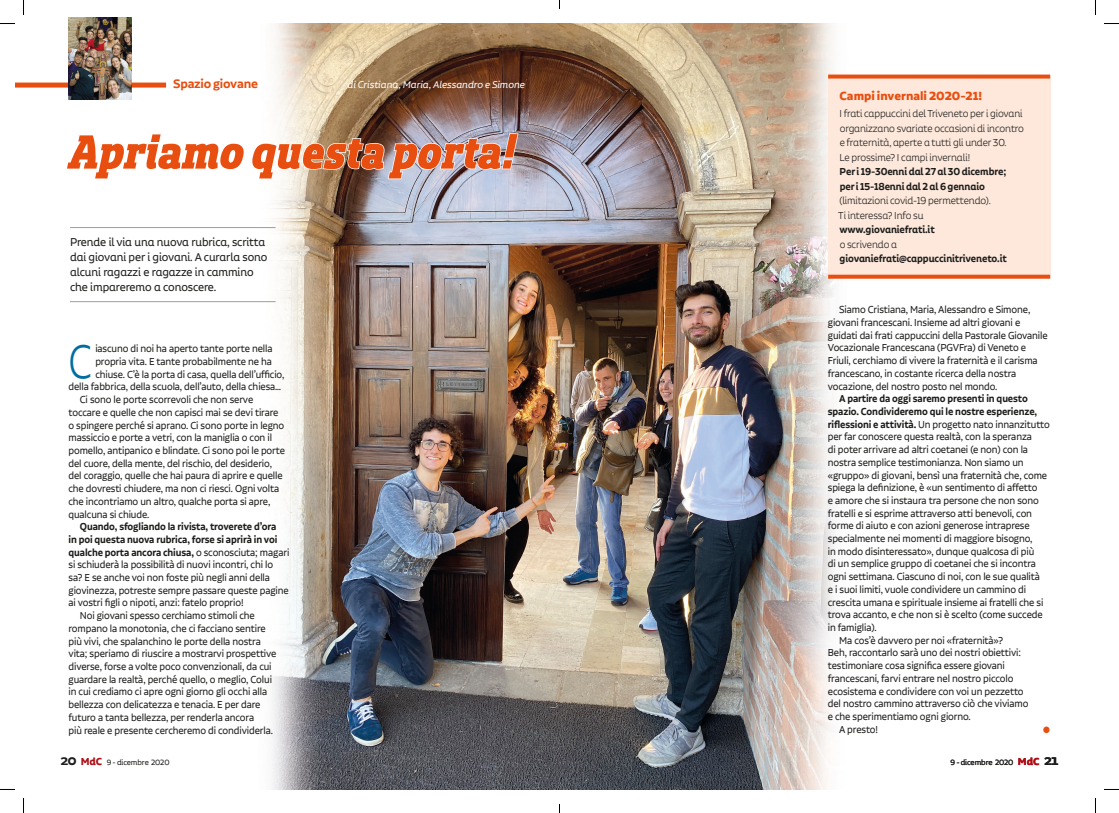
<style>
.page{position:relative;width:1119px;height:813px;background:#fff}
.page>*{position:absolute;margin:0;border:0;box-sizing:border-box;transform-origin:0 0}
.t1{font:300 55.5px "Alvar Pro";color:#006ea0;scale:.8 1}
.t2{font:53px "Sancoale Slab Cond Black Ital";letter-spacing:.01em;color:#e84e0f}
.t3{font:600 14.5px "Alvar Essential";letter-spacing:-.015em;color:#e84e0f}
.t4{font:700 14px "Alvar Pro";color:#e84e0f}
.t5{font:13.5px/15px "Alvar Essential Alt";letter-spacing:-.01em;color:#1d1d1b;scale:.95 1}
.t6{font:12px/12.7px "Alvar Pro";letter-spacing:-.01em;color:#1d1d1b;scale:.93 1}
.t7{font:600 12px "Alvar Pro";letter-spacing:-.01em;color:#1d1d1b;scale:.93 1}
.t8{font:300 12px/14.5px "Alvar Essential Alt";letter-spacing:-.01em;color:#1d1d1b;scale:.94 1}
.t9{font:600 12px/14.5px "Alvar Essential Alt";letter-spacing:-.01em;color:#1d1d1b;scale:.94 1}
.t10{font:italic 11.5px "Alvar Pro";letter-spacing:-.005em;color:#fff}
.t11{font:9.2px "Zapf Dingbats ITC";color:#e84e0f;scale:.94 1}
.t12{font:9px "Alvar Essential Alt";letter-spacing:-.015em;color:#1d1d1b}
.s1{font-weight:400}
.s2{font-weight:600}
.s3{font-family:"Latina Essential";font-weight:700;font-size:14px}
.s4{font-weight:700;font-size:12px;color:#af0e17}
</style>
<div class="page">
<img style="left:249px;top:24px;width:610px;height:764px">
<svg style="left:251px;top:133px;width:268px;height:47px"></svg>
<hr style="left:70px;top:227px;width:206px;height:1px;background:#9d9d9d">
<hr style="left:70px;top:301px;width:206px;height:1px;background:#9d9d9d">
<div style="left:15px;top:82px;width:151px;height:5px;background:#e84e0f"></div>
<img style="left:69px;top:18px;width:63px;height:82px">
<div style="left:828px;top:76px;width:222px;height:201px;background:#fde8db"></div>
<svg style="left:828px;top:75px;width:222px;height:4px"></svg>
<svg style="left:828px;top:274px;width:222px;height:4px"></svg>
<svg style="left:0;top:23px;width:15px;height:1px"></svg>
<svg style="left:1104px;top:23px;width:14px;height:1px"></svg>
<svg style="left:0;top:789px;width:15px;height:1px"></svg>
<svg style="left:1104px;top:789px;width:14px;height:1px"></svg>
<svg style="left:23px;top:0;width:1px;height:15px"></svg>
<svg style="left:23px;top:798px;width:1px;height:14px"></svg>
<svg style="left:1095px;top:0;width:1px;height:15px"></svg>
<svg style="left:1095px;top:798px;width:1px;height:14px"></svg>
<p class="t3" style="left:173px;top:76px;width:86px">Spazio giovane</p>
<p class="t10" style="left:347px;top:79px;width:179px">di Cristiana, Maria, Alessandro e Simone</p>
<h2 class="t2" style="left:68px;top:126px;width:448px">Apriamo questa porta!</h2>
<p class="t5" style="left:70px;top:234px;width:209px">Prende il via una nuova rubrica, scritta dai giovani per i giovani. A curarla sono alcuni ragazzi e ragazze in cammino che impareremo a conoscere.</p>
<h1 class="t1" style="left:69px;top:332px;width:31px">C</h1>
<p class="t6" style="left:95px;top:342px;width:192px">iascuno di noi ha aperto tante porte nella</p>
<p class="t6" style="left:95px;top:355px;width:191px">propria vita. E tante probabilmente ne ha</p>
<p class="t6" style="left:95px;top:367px;width:205px">chiuse. C’è la porta di casa, quella dell’ufficio,</p>
<p class="t6" style="left:69px;top:380px;width:230px">della fabbrica, della scuola, dell’auto, della chiesa…</p>
<p class="t6" style="left:80px;top:393px;width:188px">Ci sono le porte scorrevoli che non serve</p>
<p class="t6" style="left:69px;top:406px;width:227px">toccare e quelle che non capisci mai se devi tirare</p>
<p class="t6" style="left:69px;top:418px;width:233px">o spingere perché si aprano. Ci sono porte in legno</p>
<p class="t6" style="left:69px;top:431px;width:220px">massiccio e porte a vetri, con la maniglia o con il</p>
<p class="t6" style="left:69px;top:444px;width:234px">pomello, antipanico e blindate. Ci sono poi le porte</p>
<p class="t6" style="left:69px;top:456px;width:220px">del cuore, della mente, del rischio, del desiderio,</p>
<p class="t6" style="left:69px;top:469px;width:232px">del coraggio, quelle che hai paura di aprire e quelle</p>
<p class="t6" style="left:69px;top:482px;width:228px">che dovresti chiudere, ma non ci riesci. Ogni volta</p>
<p class="t6" style="left:69px;top:494px;width:219px">che incontriamo un altro, qualche porta si apre,</p>
<p class="t6" style="left:69px;top:507px;width:88px">qualcuna si chiude.</p>
<p class="t7" style="left:80px;top:520px;width:213px">Quando, sfogliando la rivista, troverete d’ora</p>
<p class="t7" style="left:69px;top:532px;width:226px">in poi questa nuova rubrica, forse si aprirà in voi</p>
<p class="t7" style="left:69px;top:545px;width:239px">qualche porta ancora chiusa, <span class="s1">o sconosciuta; magari</span></p>
<p class="t6" style="left:69px;top:558px;width:221px">si schiuderà la possibilità di nuovi incontri, chi lo</p>
<p class="t6" style="left:69px;top:571px;width:218px">sa? E se anche voi non foste più negli anni della</p>
<p class="t6" style="left:69px;top:583px;width:238px">giovinezza, potreste sempre passare queste pagine</p>
<p class="t6" style="left:69px;top:596px;width:190px">ai vostri figli o nipoti, anzi: fatelo proprio!</p>
<p class="t6" style="left:80px;top:609px;width:190px">Noi giovani spesso cerchiamo stimoli che</p>
<p class="t6" style="left:69px;top:621px;width:213px">rompano la monotonia, che ci facciano sentire</p>
<p class="t6" style="left:69px;top:634px;width:208px">più vivi, che spalanchino le porte della nostra</p>
<p class="t6" style="left:69px;top:647px;width:225px">vita; speriamo di riuscire a mostrarvi prospettive</p>
<p class="t6" style="left:69px;top:659px;width:220px">diverse, forse a volte poco convenzionali, da cui</p>
<p class="t6" style="left:69px;top:672px;width:220px">guardare la realtà, perché quello, o meglio, Colui</p>
<p class="t6" style="left:69px;top:685px;width:215px">in cui crediamo ci apre ogni giorno gli occhi alla</p>
<p class="t6" style="left:69px;top:698px;width:208px">bellezza con delicatezza e tenacia. E per dare</p>
<p class="t6" style="left:69px;top:710px;width:201px">futuro a tanta bellezza, per renderla ancora</p>
<p class="t6" style="left:69px;top:723px;width:221px">più reale e presente cercheremo di condividerla.</p>
<p class="t4" style="left:839px;top:88px;width:144px">Campi invernali 2020-21!</p>
<p class="t8" style="left:839px;top:106px;width:198px">I frati cappuccini del Triveneto per i giovani organizzano svariate occasioni di incontro e fraternità, aperte a tutti gli under 30.<br>Le prossime? I campi invernali!</p>
<p class="t9" style="left:839px;top:164px;width:179px">Per i 19-30enni dal 27 al 30 dicembre; per i 15-18enni dal 2 al 6 gennaio</p>
<p class="t8" style="left:838px;top:193px;width:164px">(limitazioni covid-19 permettendo).<br>Ti interessa? Info su</p>
<p class="t9" style="left:839px;top:222px;width:103px">www.giovaniefrati.it</p>
<p class="t8" style="left:839px;top:237px;width:63px">o scrivendo a</p>
<p class="t9" style="left:839px;top:251px;width:179px">giovaniefrati@cappuccinitriveneto.it</p>
<p class="t6" style="left:828px;top:303px;width:238px;text-indent:11px">Siamo Cristiana, Maria, Alessandro e Simone, giovani francescani. Insieme ad altri giovani e guidati dai frati cappuccini della Pastorale Giovanile Vocazionale Francescana (PGVFra) di Veneto e Friuli, cerchiamo di vivere la fraternità e il carisma francescano, in costante ricerca della nostra vocazione, del nostro posto nel mondo.</p>
<p class="t7" style="left:839px;top:392px;width:204px">A partire da oggi saremo presenti in questo</p>
<p class="t7" style="left:828px;top:404px;width:227px">spazio. Condivideremo qui le nostre esperienze,</p>
<p class="t6" style="left:828px;top:417px;width:240px"><span class="s2">riflessioni e attività.</span> Un progetto nato innanzitutto</p>
<p class="t6" style="left:828px;top:430px;width:221px">per far conoscere questa realtà, con la speranza</p>
<p class="t6" style="left:828px;top:443px;width:217px">di poter arrivare ad altri coetanei (e non) con la</p>
<p class="t6" style="left:828px;top:455px;width:212px">nostra semplice testimonianza. Non siamo un</p>
<p class="t6" style="left:828px;top:468px;width:237px">«gruppo» di giovani, bensì una fraternità che, come</p>
<p class="t6" style="left:828px;top:481px;width:227px">spiega la definizione, è «un sentimento di affetto</p>
<p class="t6" style="left:828px;top:493px;width:228px">e amore che si instaura tra persone che non sono</p>
<p class="t6" style="left:828px;top:506px;width:221px">fratelli e si esprime attraverso atti benevoli, con</p>
<p class="t6" style="left:828px;top:519px;width:218px">forme di aiuto e con azioni generose intraprese</p>
<p class="t6" style="left:828px;top:532px;width:222px">specialmente nei momenti di maggiore bisogno,</p>
<p class="t6" style="left:828px;top:544px;width:224px">in modo disinteressato», dunque qualcosa di più</p>
<p class="t6" style="left:828px;top:557px;width:225px">di un semplice gruppo di coetanei che si incontra</p>
<p class="t6" style="left:828px;top:570px;width:229px">ogni settimana. Ciascuno di noi, con le sue qualità</p>
<p class="t6" style="left:828px;top:582px;width:215px">e i suoi limiti, vuole condividere un cammino di</p>
<p class="t6" style="left:828px;top:595px;width:233px">crescita umana e spirituale insieme ai fratelli che si</p>
<p class="t6" style="left:828px;top:608px;width:232px">trova accanto, e che non si è scelto (come succede</p>
<p class="t6" style="left:828px;top:620px;width:54px">in famiglia).</p>
<p class="t6" style="left:839px;top:633px;width:178px">Ma cos’è davvero per noi «fraternità»?</p>
<p class="t6" style="left:828px;top:646px;width:209px">Beh, raccontarlo sarà uno dei nostri obiettivi:</p>
<p class="t6" style="left:828px;top:659px;width:192px">testimoniare cosa significa essere giovani</p>
<p class="t6" style="left:828px;top:671px;width:201px">francescani, farvi entrare nel nostro piccolo</p>
<p class="t6" style="left:828px;top:684px;width:212px">ecosistema e condividere con voi un pezzetto</p>
<p class="t6" style="left:828px;top:697px;width:217px">del nostro cammino attraverso ciò che viviamo</p>
<p class="t6" style="left:828px;top:709px;width:155px">e che sperimentiamo ogni giorno.</p>
<p class="t6" style="left:839px;top:722px;width:43px">A presto!</p>
<p class="t11" style="left:1043px;top:725px;width:9px">●</p>
<p class="t12" style="left:60px;top:757px;width:111px"><span class="s3">20</span> <span class="s4">MdC</span> 9 - dicembre 2020</p>
<p class="t12" style="left:950px;top:757px;width:109px">9- dicembre 2020 <span class="s4">MdC</span> <span class="s3">21</span></p>
</div>
